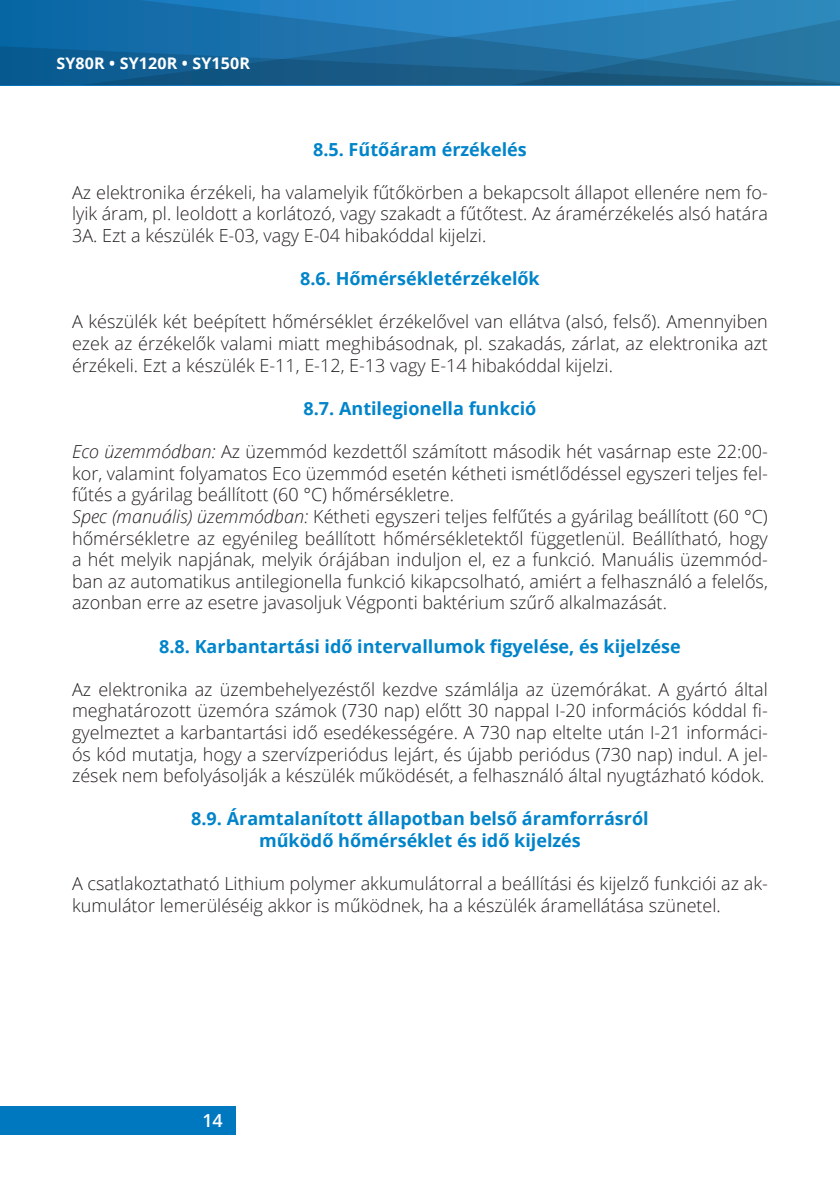
<style>
.page{position:relative;width:840px;height:1191px;background:#fff}
.page>*{position:absolute;margin:0;border:0;box-sizing:border-box;transform-origin:0 0}
.t1{font:300 18px/21.6px "Open Sans";color:#231f20;text-align:justify}
.t2{font:700 18px/21.6px "Open Sans";color:#0084ca;text-align:center}
.t3{font:600 18px "Open Sans";color:#fff}
.t4{font:700 16px "Open Sans";letter-spacing:.01em;color:#fff}
.s1{font-style:italic}
</style>
<div class="page">
<div style="left:0;top:1106px;width:235px;height:28px;background:#0078c0"></div>
<div style="left:0;top:0;width:81px;height:20px;background:#0a68a6"></div>
<svg style="left:0;top:20px;width:81px;height:65px;background:#086099"></svg>
<svg style="left:81px;top:0;width:758px;height:85px;background:#2071a6"></svg>
<p class="t4" style="left:56px;top:52px;width:195px">SY80R • SY120R • SY150R</p>
<p class="t2" style="left:313px;top:138px;width:215px">8.5. Fűtőáram érzékelés</p>
<p class="t1" style="left:72px;top:181px;width:697px">Az elektronika érzékeli, ha valamelyik fűtőkörben a bekapcsolt állapot ellenére nem fo&shy;lyik áram, pl. leoldott a korlátozó, vagy szakadt a fűtőtest. Az áramérzékelés alsó határa 3A. Ezt a készülék E-03, vagy E-04 hibakóddal kijelzi.</p>
<p class="t2" style="left:300px;top:267px;width:241px">8.6. Hőmérsékletérzékelők</p>
<p class="t1" style="left:72px;top:310px;width:697px">A készülék két beépített hőmérséklet érzékelővel van ellátva (alsó, felső). Amennyiben ezek az érzékelők valami miatt meghibásodnak, pl. szakadás, zárlat, az elektronika azt érzékeli. Ezt a készülék E-11, E-12, E-13 vagy E-14 hibakóddal kijelzi.</p>
<p class="t2" style="left:303px;top:397px;width:234px">8.7. Antilegionella funkció</p>
<p class="t1" style="left:72px;top:440px;width:697px;text-align:left"><span class="s1">Eco üzemmódban:</span> Az üzemmód kezdettől számított második hét vasárnap este 22:00- kor, valamint folyamatos Eco üzemmód esetén kétheti ismétlődéssel egyszeri teljes fel&shy;fűtés a gyárilag beállított (60 °C) hőmérsékletre.<br><span class="s1">Spec (manuális) üzemmódban:</span> Kétheti egyszeri teljes felfűtés a gyárilag beállított (60 °C) hőmérsékletre az egyénileg beállított hőmérsékletektől függetlenül. Beállítható, hogy a hét melyik napjának, melyik órájában induljon el, ez a funkció. Manuális üzemmód&shy;ban az automatikus antilegionella funkció kikapcsolható, amiért a felhasználó a felelős, azonban erre az esetre javasoljuk Végponti baktérium szűrő alkalmazását.</p>
<p class="t2" style="left:159px;top:635px;width:523px">8.8. Karbantartási idő intervallumok figyelése, és kijelzése</p>
<p class="t1" style="left:72px;top:678px;width:697px">Az elektronika az üzembehelyezéstől kezdve számlálja az üzemórákat. A gyártó által meghatározott üzemóra számok (730 nap) előtt 30 nappal I-20 információs kóddal fi&shy;gyelmeztet a karbantartási idő esedékességére. A 730 nap eltelte után I-21 informáci&shy;ós kód mutatja, hogy a szervízperiódus lejárt, és újabb periódus (730 nap) indul. A jel&shy;zések nem befolyásolják a készülék működését, a felhasználó által nyugtázható kódok.</p>
<p class="t2" style="left:191px;top:807px;width:459px">8.9. Áramtalanított állapotban belső áramforrásról működő hőmérséklet és idő kijelzés</p>
<p class="t1" style="left:72px;top:872px;width:697px">A csatlakoztatható Lithium polymer akkumulátorral a beállítási és kijelző funkciói az ak&shy;kumulátor lemerüléséig akkor is működnek, ha a készülék áramellátása szünetel.</p>
<p class="t3" style="left:202px;top:1108px;width:22px">14</p>
</div>
